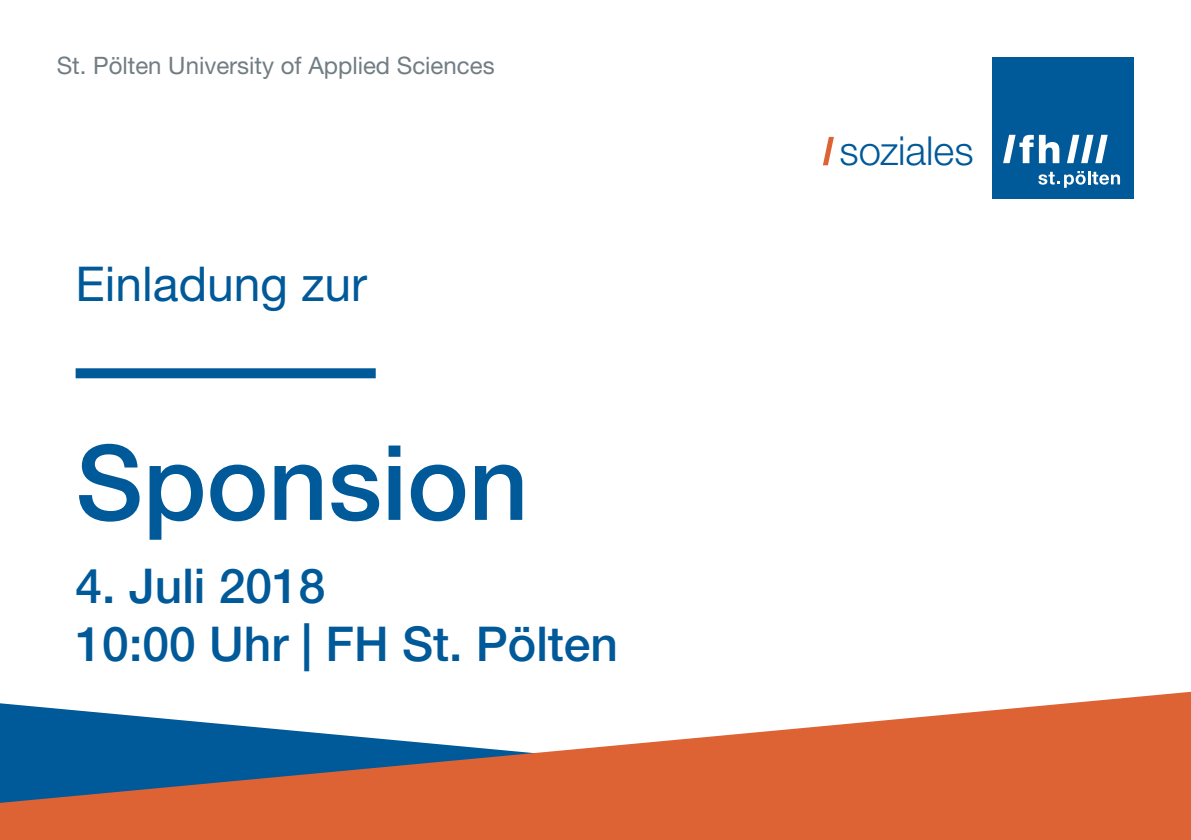
<style>
.page{position:relative;width:1191px;height:840px;background:#fff}
.page>*{position:absolute;margin:0;border:0;box-sizing:border-box;transform-origin:0 0}
.t1{font:500 104px "Helvetica Neue LT Pro";color:#005999}
.t2{font:500 48px/57.6px "Helvetica Neue LT Pro";color:#005999}
.t3{font:48px "Helvetica Neue LT Pro";color:#005999}
.t4{font:300 40px "Helvetica Neue LT Std";letter-spacing:-.005em;color:#005999}
.t5{font:24px "Helvetica Neue LT Pro";color:#717d83}
</style>
<div class="page">
<svg style="left:0;top:691px;width:1191px;height:148px;fill:#dd6334"></svg>
<div style="left:76px;top:368px;width:300px;height:10px;background:#005999"></div>
<div style="left:992px;top:57px;width:142px;height:141px;background:#005999"></div>
<svg style="left:1039px;top:135px;width:20px;height:28px"></svg>
<svg style="left:1067px;top:135px;width:40px;height:28px"></svg>
<svg style="left:1003px;top:135px;width:30px;height:28px"></svg>
<svg style="left:1038px;top:171px;width:82px;height:17px"></svg>
<svg style="left:823px;top:137px;width:11px;height:28px"></svg>
<p class="t5" style="left:57px;top:50px;width:439px">St. Pölten University of Applied Sciences</p>
<h2 class="t3" style="left:76px;top:254px;width:293px">Einladung zur</h2>
<h1 class="t1" style="left:76px;top:420px;width:454px">Sponsion</h1>
<h2 class="t2" style="left:76px;top:556px;width:544px">4. Juli 2018<br>10:00 Uhr | FH St. Pölten</h2>
<h3 class="t4" style="left:839px;top:126px;width:135px">soziales</h3>
</div>
